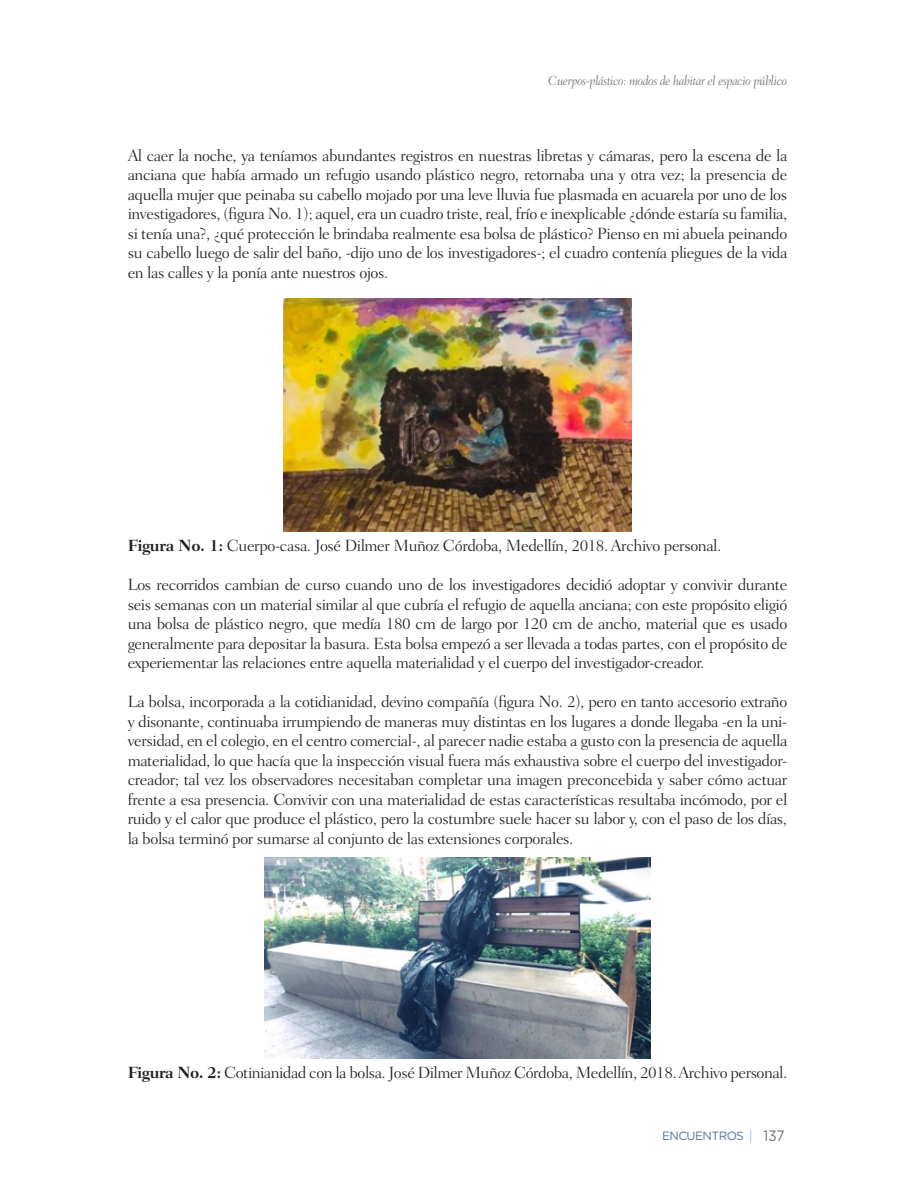
<style>
.page{position:relative;width:915px;height:1191px;background:#fff}
.page>*{position:absolute;margin:0;border:0;box-sizing:border-box;transform-origin:0 0}
.t1{font:300 16.5px/19.5px "Fairfield LT Std";letter-spacing:-.025em;color:#231f20;text-align:justify}
.t2{font:italic 300 13.5px "Fairfield LT Std";letter-spacing:-.025em;color:#6c6d70;scale:.9 1}
.t3{font:12px "Gotham Rounded";letter-spacing:-.05em;color:#54749f}
.s1{font-weight:700}
.s2{font-family:"Fairfield LT Std";font-weight:300;font-style:italic;font-size:13.5px;color:#7198cf}
.s3{font-size:15px;color:#6c6d70}
</style>
<div class="page">
<img style="left:283px;top:298px;width:348px;height:233px">
<img style="left:264px;top:857px;width:386px;height:201px">
<p class="t2" style="left:548px;top:72px;width:267px">Cuerpos-plástico: modos de habitar el espacio público</p>
<p class="t1" style="left:128px;top:146px;width:661px">Al caer la noche, ya teníamos abundantes registros en nuestras libretas y cámaras, pero la escena de la anciana que había armado un refugio usando plástico negro, retornaba una y otra vez; la presencia de aquella mujer que peinaba su cabello mojado por una leve lluvia fue plasmada en acuarela por uno de los investigadores, (figura No. 1); aquel, era un cuadro triste, real, frío e inexplicable ¿dónde estaría su familia, si tenía una?, ¿qué protección le brindaba realmente esa bolsa de plástico? Pienso en mi abuela peinando su cabello luego de salir del baño, -dijo uno de los investigadores-; el cuadro contenía pliegues de la vida en las calles y la ponía ante nuestros ojos.</p>
<p class="t1" style="left:128px;top:536px;width:595px"><span class="s1">Figura No. 1:</span> Cuerpo-casa. José Dilmer Muñoz Córdoba, Medellín, 2018. Archivo personal.</p>
<p class="t1" style="left:128px;top:575px;width:661px">Los recorridos cambian de curso cuando uno de los investigadores decidió adoptar y convivir durante seis semanas con un material similar al que cubría el refugio de aquella anciana; con este propósito eligió una bolsa de plástico negro, que medía 180 cm de largo por 120 cm de ancho, material que es usado generalmente para depositar la basura. Esta bolsa empezó a ser llevada a todas partes, con el propósito de experiementar las relaciones entre aquella materialidad y el cuerpo del investigador-creador.</p>
<p class="t1" style="left:128px;top:692px;width:661px">La bolsa, incorporada a la cotidianidad, devino compañía (figura No. 2), pero en tanto accesorio extraño y disonante, continuaba irrumpiendo de maneras muy distintas en los lugares a donde llegaba -en la uni&shy;versidad, en el colegio, en el centro comercial-, al parecer nadie estaba a gusto con la presencia de aquella materialidad, lo que hacía que la inspección visual fuera más exhaustiva sobre el cuerpo del investigador&shy;creador; tal vez los observadores necesitaban completar una imagen preconcebida y saber cómo actuar frente a esa presencia. Convivir con una materialidad de estas características resultaba incómodo, por el ruido y el calor que produce el plástico, pero la costumbre suele hacer su labor y, con el paso de los días, la bolsa terminó por sumarse al conjunto de las extensiones corporales.</p>
<p class="t1" style="left:128px;top:1062px;width:661px"><span class="s1">Figura No. 2:</span> Cotinianidad con la bolsa. José Dilmer Muñoz Córdoba, Medellín, 2018. Archivo personal.</p>
<p class="t3" style="left:661px;top:1127px;width:124px">ENCUENTROS <span class="s2">|</span> <span class="s3">137</span></p>
</div>
